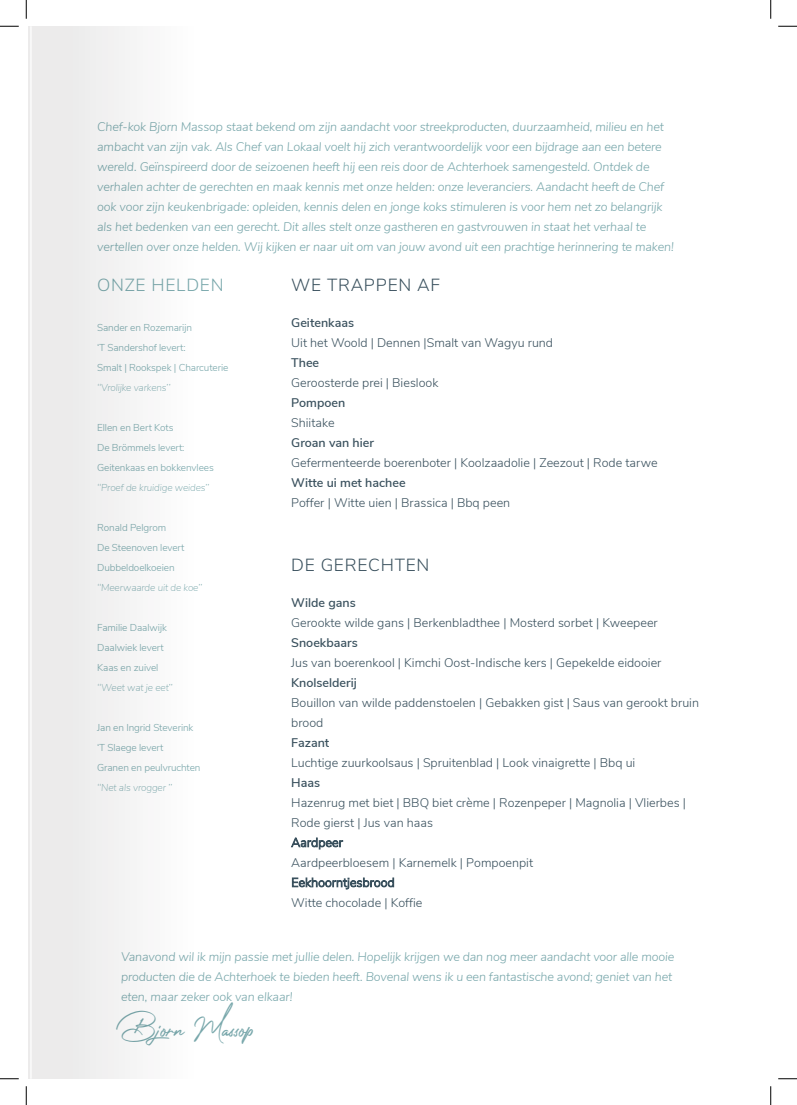
<style>
.page{position:relative;width:797px;height:1105px;background:#fff}
.page>*{position:absolute;margin:0;border:0;box-sizing:border-box;transform-origin:0 0}
.paragraaf{font:30px "Photograph Signature";letter-spacing:-.01em;color:#78a7ab}
.H2_druk{font:300 17.5px "Nunito Sans";letter-spacing:.04em;color:#39505d}
.t1{font:300 17.5px "Nunito Sans";letter-spacing:.04em;color:#78a7ab}
.paragraaf-2{font:italic 300 12.5px/20px "Nunito Sans";letter-spacing:-.01em;color:#78a7ab}
.H2_druk-2{font:300 12.5px/20px "Nunito Sans";color:#39505d}
.paragraaf-3{font:300 10px "Nunito Sans";letter-spacing:-.01em;color:#78a7ab}
.paragraaf-4{font:italic 200 10px "Nunito Sans";letter-spacing:-.01em;color:#78a7ab}
.s1{font-weight:600}
</style>
<div class="page">
<div style="left:28px;top:26px;width:215px;height:1053px;background:#f5f5f5"></div>
<hr style="left:30px;top:26px;width:2px;height:1053px;background:#fff">
<svg style="left:0;top:25px;width:19px;height:2px"></svg>
<svg style="left:778px;top:25px;width:19px;height:2px"></svg>
<svg style="left:0;top:1078px;width:19px;height:1px"></svg>
<svg style="left:778px;top:1078px;width:19px;height:1px"></svg>
<svg style="left:25px;top:0;width:2px;height:19px"></svg>
<svg style="left:25px;top:1086px;width:2px;height:19px"></svg>
<svg style="left:770px;top:0;width:1px;height:19px"></svg>
<svg style="left:770px;top:1086px;width:1px;height:19px"></svg>
<p class="paragraaf-2" style="left:97px;top:116px;width:568px">Chef-kok Bjorn Massop staat bekend om zijn aandacht voor streekproducten, duurzaamheid, milieu en het</p>
<p class="paragraaf-2" style="left:97px;top:136px;width:566px">ambacht van zijn vak. Als Chef van Lokaal voelt hij zich verantwoordelijk voor een bijdrage aan een betere</p>
<p class="paragraaf-2" style="left:97px;top:156px;width:554px">wereld. Geïnspireerd door de seizoenen heeft hij een reis door de Achterhoek samengesteld. Ontdek de</p>
<p class="paragraaf-2" style="left:97px;top:176px;width:568px">verhalen achter de gerechten en maak kennis met onze helden: onze leveranciers. Aandacht heeft de Chef</p>
<p class="paragraaf-2" style="left:97px;top:196px;width:567px">ook voor zijn keukenbrigade: opleiden, kennis delen en jonge koks stimuleren is voor hem net zo belangrijk</p>
<p class="paragraaf-2" style="left:97px;top:216px;width:550px">als het bedenken van een gerecht. Dit alles stelt onze gastheren en gastvrouwen in staat het verhaal te</p>
<p class="paragraaf-2" style="left:97px;top:236px;width:578px">vertellen over onze helden. Wij kijken er naar uit om van jouw avond uit een prachtige herinnering te maken!</p>
<h1 class="t1" style="left:97px;top:272px;width:128px">ONZE HELDEN</h1>
<p class="paragraaf-3" style="left:97px;top:321px;width:96px">Sander en Rozemarijn</p>
<p class="paragraaf-3" style="left:97px;top:341px;width:90px">‘T Sandershof levert:</p>
<p class="paragraaf-3" style="left:97px;top:361px;width:133px">Smalt | Rookspek | Charcuterie</p>
<p class="paragraaf-4" style="left:97px;top:381px;width:75px">‘‘Vrolijke varkens’’</p>
<p class="paragraaf-3" style="left:97px;top:421px;width:78px">Ellen en Bert Kots</p>
<p class="paragraaf-3" style="left:97px;top:441px;width:89px">De Brömmels levert:</p>
<p class="paragraaf-3" style="left:97px;top:461px;width:118px">Geitenkaas en bokkenvlees</p>
<p class="paragraaf-4" style="left:97px;top:481px;width:114px">‘‘Proef de kruidige weides’’</p>
<p class="paragraaf-3" style="left:97px;top:521px;width:70px">Ronald Pelgrom</p>
<p class="paragraaf-3" style="left:97px;top:541px;width:89px">De Steenoven levert</p>
<p class="paragraaf-3" style="left:97px;top:561px;width:79px">Dubbeldoelkoeien</p>
<p class="paragraaf-4" style="left:97px;top:581px;width:107px">‘‘Meerwaarde uit de koe’’</p>
<p class="paragraaf-3" style="left:97px;top:621px;width:71px">Familie Daalwijk</p>
<p class="paragraaf-3" style="left:97px;top:641px;width:68px">Daalwiek levert</p>
<p class="paragraaf-3" style="left:97px;top:661px;width:63px">Kaas en zuivel</p>
<p class="paragraaf-4" style="left:97px;top:681px;width:77px">‘‘Weet wat je eet’’</p>
<p class="paragraaf-3" style="left:97px;top:721px;width:98px">Jan en Ingrid Steverink</p>
<p class="paragraaf-3" style="left:97px;top:741px;width:68px">‘T Slaege levert</p>
<p class="paragraaf-3" style="left:97px;top:761px;width:105px">Granen en peulvruchten</p>
<p class="paragraaf-4" style="left:97px;top:781px;width:77px">‘‘Net als vrogger ’’</p>
<p class="H2_druk" style="left:291px;top:272px;width:150px">WE TRAPPEN AF</p>
<p class="H2_druk-2" style="left:291px;top:312px;width:368px"><span class="s1">Geitenkaas<br></span>Uit het Woold | Dennen |Smalt van Wagyu rund<br><span class="s1">Thee<br></span>Geroosterde prei | Bieslook<br><span class="s1">Pompoen<br></span>Shiitake<br><span class="s1">Groan van hier<br></span>Gefermenteerde boerenboter | Koolzaadolie | Zeezout | Rode tarwe<br><span class="s1">Witte ui met hachee<br></span>Poffer | Witte uien | Brassica | Bbq peen</p>
<p class="H2_druk" style="left:291px;top:552px;width:140px">DE GERECHTEN</p>
<p class="H2_druk-2" style="left:291px;top:592px;width:409px"><span class="s1">Wilde gans<br></span>Gerookte wilde gans | Berkenbladthee | Mosterd sorbet | Kweepeer<br><span class="s1">Snoekbaars<br></span>Jus van boerenkool | Kimchi Oost-Indische kers | Gepekelde eidooier<br><span class="s1">Knolselderij<br></span>Bouillon van wilde paddenstoelen | Gebakken gist | Saus van gerookt bruin brood<br><span class="s1">Fazant<br></span>Luchtige zuurkoolsaus | Spruitenblad | Look vinaigrette | Bbq ui<br><span class="s1">Haas<br></span>Hazenrug met biet | BBQ biet crème | Rozenpeper | Magnolia | Vlierbes |<br>Rode gierst | Jus van haas<br>Aardpeer<br>Aardpeerbloesem | Karnemelk | Pompoenpit<br>Eekhoorntjesbrood<br>Witte chocolade | Koffie</p>
<p class="paragraaf-2" style="left:121px;top:946px;width:555px">Vanavond wil ik mijn passie met jullie delen. Hopelijk krijgen we dan nog meer aandacht voor alle mooie producten die de Achterhoek te bieden heeft. Bovenal wens ik u een fantastische avond; geniet van het eten, maar zeker ook van elkaar!</p>
<p class="paragraaf" style="left:121px;top:1003px;width:135px">Bjorn Massop</p>
</div>
